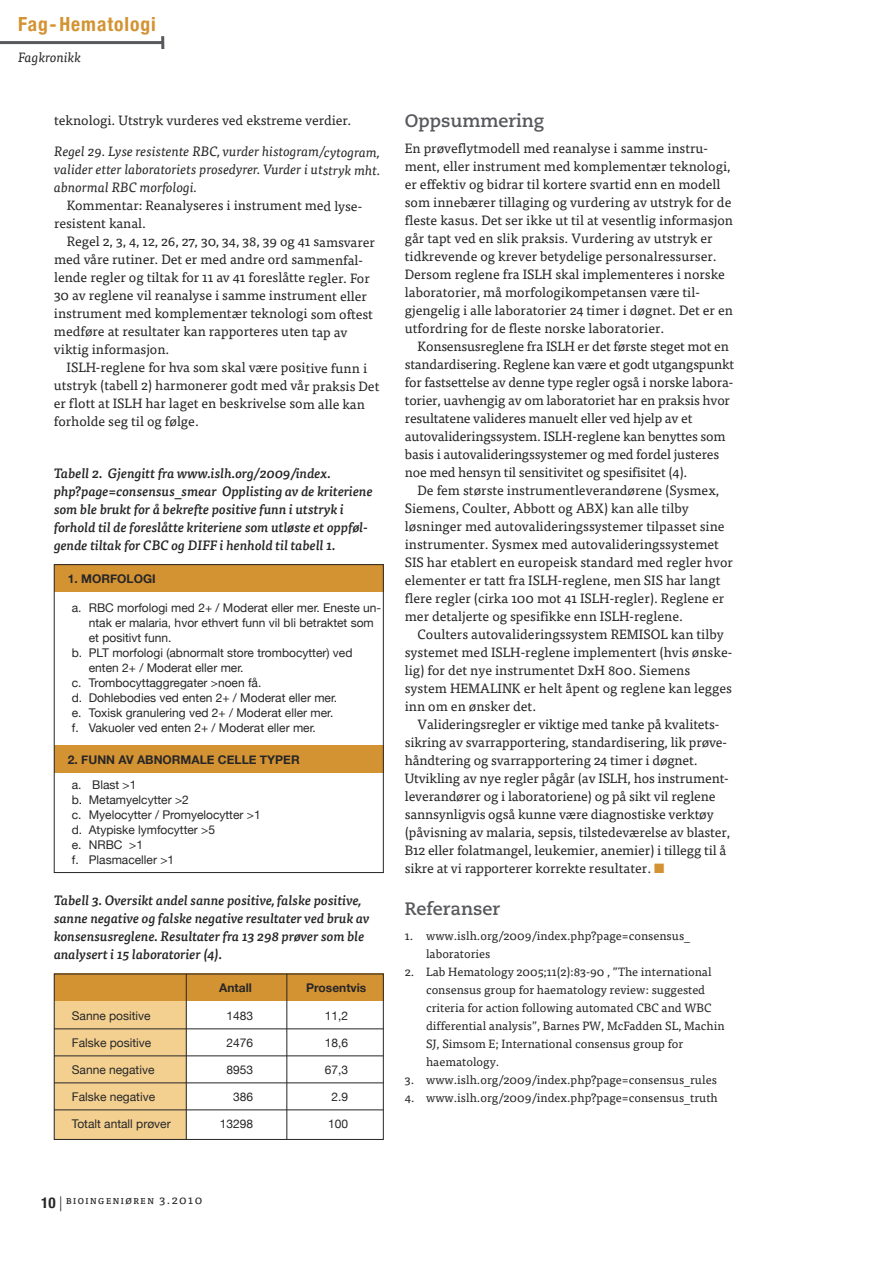
<style>
.page{position:relative;width:893px;height:1263px;background:#fff}
.page>*{position:absolute;margin:0;border:0;box-sizing:border-box;transform-origin:0 0}
.t1{font:700 condensed 19.5px "Helvetica Neue";color:#d49332}
.t2{font:700 18px "Caecilia LT Std";color:#58595c}
.t3{font:13.5px/18px "Tisa Pro";color:#272627}
.t4{font:italic 500 13.5px/18px "Tisa Pro";color:#272627}
.t5{font:italic 13.5px/17.9px "Tisa Pro";color:#272627;text-align:justify}
.t6{font:12px/15px "Helvetica Neue";color:#272627}
.t7{font:12px/18px "Tisa Pro";color:#272627}
.t8{font:700 12px "Helvetica Neue";color:#272627}
.t9{font:500 8.4px "Tisa Pro";letter-spacing:.18em;color:#272627}
.s1{color:#d49332}
.s2{font-family:"Helvetica Neue";font-weight:700;font-stretch:condensed;font-size:15px}
.s3{font-family:"Helvetica Neue";font-weight:300;font-size:15px}
.s4{font-weight:400;font-size:12px}
</style>
<div class="page">
<div style="left:54px;top:993px;width:133px;height:147px;background:#f3d090"></div>
<div style="left:54px;top:974px;width:330px;height:27px;background:#d49332"></div>
<hr style="left:54px;top:1028px;width:330px;height:1px;background:#272627">
<hr style="left:54px;top:1055px;width:330px;height:1px;background:#272627">
<hr style="left:54px;top:1082px;width:330px;height:1px;background:#272627">
<hr style="left:54px;top:1109px;width:330px;height:1px;background:#272627">
<hr style="left:186px;top:974px;width:1px;height:166px;background:#272627">
<hr style="left:287px;top:974px;width:1px;height:166px;background:#272627">
<div style="left:54px;top:974px;width:330px;height:166px;border:1px solid #272627"></div>
<div style="left:54px;top:564px;width:330px;height:27px;background:#d49332"></div>
<div style="left:54px;top:745px;width:330px;height:27px;background:#d49332"></div>
<div style="left:54px;top:564px;width:330px;height:309px;border:1px solid #272627"></div>
<svg style="left:161px;top:36px;width:3px;height:13px"></svg>
<hr style="left:0;top:41px;width:163px;height:3px;background:#58595c">
<h1 class="t1" style="left:18px;top:13px;width:139px">Fag-Hematologi</h1>
<p class="t5" style="left:18px;top:49px;width:65px">Fagkronikk</p>
<p class="t3" style="left:54px;top:112px;width:299px">teknologi. utstryk vurderes ved ekstreme verdier.</p>
<p class="t5" style="left:54px;top:144px;width:328px">Regel 29. Lyse resistente RBC, vurder histogram/cytogram, valider etter laboratoriets prosedyrer. Vurder i utstryk mht. abnormal RBC morfologi.</p>
<p class="t3" style="left:54px;top:198px;width:310px;text-indent:13px">kommentar: reanalyseres i instrument med lyse&shy;resistent kanal.</p>
<p class="t3" style="left:54px;top:234px;width:322px;text-indent:13px">regel 2, 3, 4, 12, 26, 27, 30, 34, 38, 39 og 41 samsvarer med våre rutiner. det er med andre ord sammenfal&shy;lende regler og tiltak for 11 av 41 foreslåtte regler. for 30 av reglene vil reanalyse i samme instrument eller instrument med komplementær teknologi som oftest medføre at resultater kan rapporteres uten tap av viktig informasjon.</p>
<p class="t3" style="left:54px;top:360px;width:327px;text-indent:13px">IslH-reglene for hva som skal være positive funn i utstryk (tabell 2) harmonerer godt med vår praksis det er flott at IslH har laget en beskrivelse som alle kan forholde seg til og følge.</p>
<p class="t4" style="left:54px;top:465px;width:320px">Tabell 2. Gjengitt fra www.islh.org/2009/index. php?page=consensus_smear Opplisting av de kriteriene som ble brukt for å bekrefte positive funn i utstryk i forhold til de foreslåtte kriteriene som utløste et oppføl&shy;gende tiltak for CBC og DIFF i henhold til tabell 1.</p>
<p class="t8" style="left:68px;top:571px;width:89px">1. MORFOLOGI</p>
<p class="t6" style="left:72px;top:600px;width:311px">a. RBC morfologi med 2+ / Moderat eller mer. Eneste un-</p>
<p class="t6" style="left:89px;top:615px;width:286px">ntak er malaria, hvor ethvert funn vil bli betraktet som</p>
<p class="t6" style="left:89px;top:630px;width:84px">et positivt funn.</p>
<p class="t6" style="left:72px;top:645px;width:282px">b. PLT morfologi (abnormalt store trombocytter) ved</p>
<p class="t6" style="left:89px;top:660px;width:156px">enten 2+ / Moderat eller mer.</p>
<p class="t6" style="left:72px;top:675px;width:191px">c. Trombocyttaggregater &gt;noen få.</p>
<p class="t6" style="left:72px;top:690px;width:267px">d. Dohlebodies ved enten 2+ / Moderat eller mer.</p>
<p class="t6" style="left:72px;top:705px;width:263px">e. Toxisk granulering ved 2+ / Moderat eller mer.</p>
<p class="t6" style="left:72px;top:720px;width:246px">f. Vakuoler ved enten 2+ / Moderat eller mer.</p>
<p class="t8" style="left:68px;top:752px;width:233px">2. FUNN AV ABNORMALE CELLE TYPER</p>
<p class="t6" style="left:72px;top:777px;width:190px">a. Blast &gt;1<br>b. Metamyelcytter &gt;2<br>c. Myelocytter / Promyelocytter &gt;1 d. Atypiske lymfocytter &gt;5<br>e. NRBC &gt;1<br>f. Plasmaceller &gt;1</p>
<p class="t4" style="left:54px;top:892px;width:317px">Tabell 3. Oversikt andel sanne positive, falske positive, sanne negative og falske negative resultater ved bruk av konsensusreglene. Resultater fra 13 298 prøver som ble analysert i 15 laboratorier (4).</p>
<p class="t8" style="left:219px;top:980px;width:34px">ANTALL</p>
<p class="t8" style="left:306px;top:980px;width:62px">PROSENTVIS</p>
<p class="t6" style="left:72px;top:1007px;width:80px">Sanne positive</p>
<p class="t6" style="left:226px;top:1007px;width:28px">1483</p>
<p class="t6" style="left:325px;top:1007px;width:25px">11,2</p>
<p class="t6" style="left:72px;top:1034px;width:81px">Falske positive</p>
<p class="t6" style="left:226px;top:1034px;width:28px">2476</p>
<p class="t6" style="left:325px;top:1034px;width:25px">18,6</p>
<p class="t6" style="left:72px;top:1061px;width:84px">Sanne negative</p>
<p class="t6" style="left:226px;top:1061px;width:28px">8953</p>
<p class="t6" style="left:325px;top:1061px;width:25px">67,3</p>
<p class="t6" style="left:72px;top:1088px;width:85px">Falske negative</p>
<p class="t6" style="left:233px;top:1088px;width:22px">386</p>
<p class="t6" style="left:332px;top:1088px;width:18px">2.9</p>
<p class="t6" style="left:72px;top:1115px;width:100px">Totalt antall prøver</p>
<p class="t6" style="left:220px;top:1115px;width:35px">13298</p>
<p class="t6" style="left:328px;top:1115px;width:22px">100</p>
<h2 class="t2" style="left:405px;top:113px;width:141px">Oppsummering</h2>
<p class="t3" style="left:405px;top:140px;width:330px">en prøveflytmodell med reanalyse i samme instru&shy;ment, eller instrument med komplementær teknologi, er effektiv og bidrar til kortere svartid enn en modell som innebærer tillaging og vurdering av utstryk for de fleste kasus. det ser ikke ut til at vesentlig informasjon går tapt ved en slik praksis. vurdering av utstryk er tidkrevende og krever betydelige personalressurser. dersom reglene fra IslH skal implementeres i norske laboratorier, må morfologikompetansen være til&shy;gjengelig i alle laboratorier 24 timer i døgnet. det er en utfordring for de fleste norske laboratorier.</p>
<p class="t3" style="left:405px;top:338px;width:331px;text-indent:13px">konsensusreglene fra IslH er det første steget mot en standardisering. reglene kan være et godt utgangspunkt for fastsettelse av denne type regler også i norske labora&shy;torier, uavhengig av om laboratoriet har en praksis hvor resultatene valideres manuelt eller ved hjelp av et autovalideringssystem. IslH-reglene kan benyttes som basis i autovalideringssystemer og med fordel justeres noe med hensyn til sensitivitet og spesifisitet (4).</p>
<p class="t3" style="left:405px;top:482px;width:330px;text-indent:13px">de fem største instrumentleverandørene (sysmex, siemens, Coulter, abbott og aBX) kan alle tilby løsninger med autovalideringssystemer tilpasset sine instrumenter. sysmex med autovalideringssystemet sIs har etablert en europeisk standard med regler hvor elementer er tatt fra IslH-reglene, men sIs har langt flere regler (cirka 100 mot 41 IslH-regler). reglene er mer detaljerte og spesifikke enn IslH-reglene.</p>
<p class="t3" style="left:405px;top:626px;width:329px;text-indent:13px">Coulters autovalideringssystem reMIsol kan tilby systemet med IslH-reglene implementert (hvis ønske&shy;lig) for det nye instrumentet dxH 800. siemens system HeMalInk er helt åpent og reglene kan legges inn om en ønsker det.</p>
<p class="t3" style="left:405px;top:716px;width:327px;text-indent:13px">valideringsregler er viktige med tanke på kvalitets&shy;sikring av svarrapportering, standardisering, lik prøve&shy;håndtering og svarrapportering 24 timer i døgnet. utvikling av nye regler pågår (av IslH, hos instrument&shy;leverandører og i laboratoriene) og på sikt vil reglene sannsynligvis også kunne være diagnostiske verktøy (påvisning av malaria, sepsis, tilstedeværelse av blaster, B12 eller folatmangel, leukemier, anemier) i tillegg til å sikre at vi rapporterer korrekte resultater. <span class="s1">■</span></p>
<h2 class="t2" style="left:405px;top:901px;width:97px">Referanser</h2>
<p class="t7" style="left:426px;top:928px;width:266px;text-indent:-21px">1. www.islh.org/2009/index.php?page=consensus_ laboratories</p>
<p class="t7" style="left:426px;top:964px;width:300px;text-indent:-21px">2. lab Hematology 2005;11(2):83-90 , ”the international consensus group for haematology review: suggested criteria for action following automated CBC and WBC differential analysis”, Barnes PW, Mcfadden sl, Machin sJ, simsom e; International consensus group for haematology.</p>
<p class="t7" style="left:405px;top:1072px;width:313px">3. www.islh.org/2009/index.php?page=consensus_rules</p>
<p class="t7" style="left:405px;top:1090px;width:314px">4. www.islh.org/2009/index.php?page=consensus_truth</p>
<p class="t9" style="left:41px;top:1198px;width:163px"><span class="s2">10</span><span class="s3">|</span> BIOINGENIØREN <span class="s4">3.2010</span></p>
</div>
